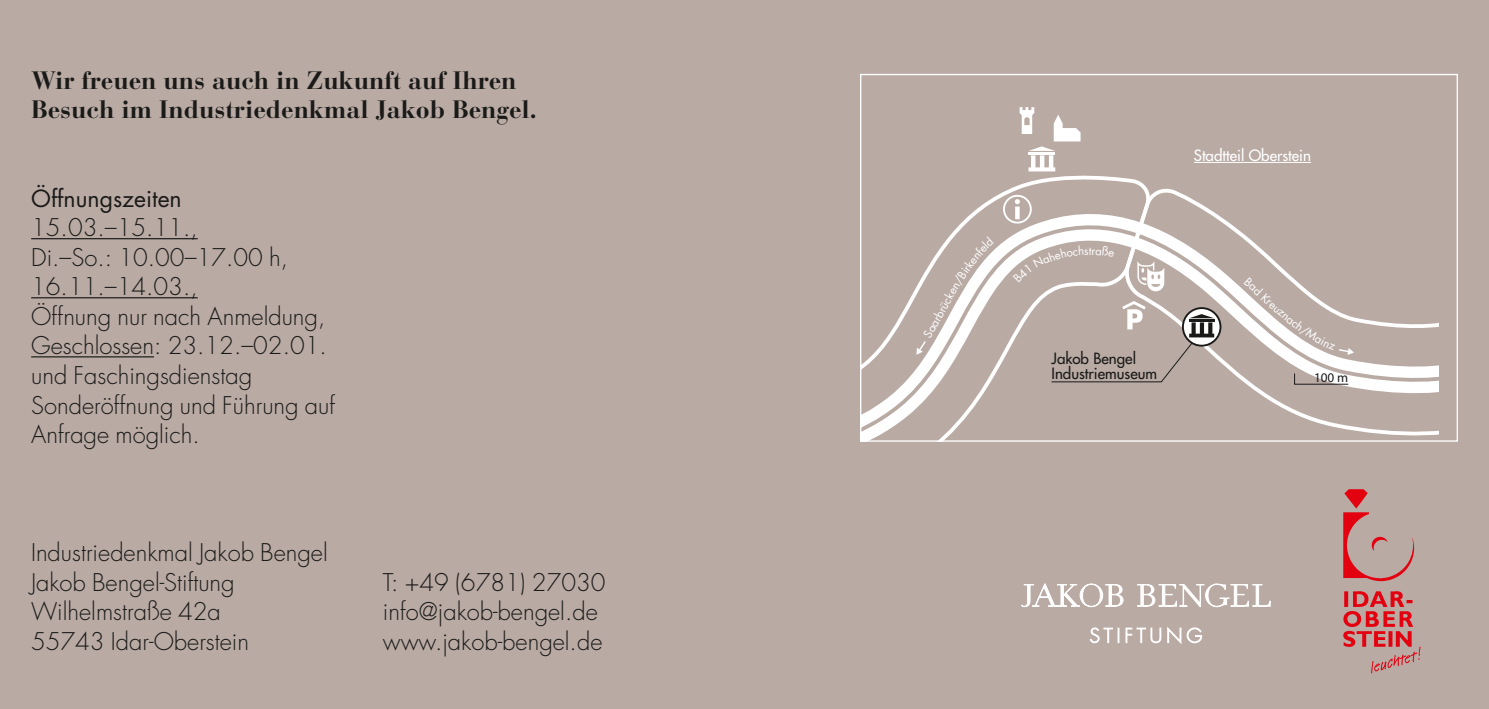
<style>
.page{position:relative;width:1489px;height:709px;background:#fff}
.page>*{position:absolute;margin:0;border:0;box-sizing:border-box;transform-origin:0 0}
.t1{font:700 25px/29.5px "Bauer Bodoni";color:#1a1a18}
.t2{font:300 23.75px/29.5px "Futura";color:#1a1a18}
.t3{font:23px "Futura";color:#1a1a18}
.t4{font:15.25px/15.2px "Futura";color:#1a1a18}
.t5{font:15.25px "Futura";color:#fff}
.t6{font:13.25px "Myriad Pro";color:#1a1a18}
.t7{font:11.25px "Futura";color:#fff}
</style>
<div class="page">
<div style="left:0;top:0;width:1488px;height:709px;background:#b9aaa4"></div>
<svg style="left:1004px;top:171px;width:143px;height:21px"></svg>
<svg style="left:862px;top:192px;width:575px;height:248px"></svg>
<svg style="left:1019px;top:107px;width:61px;height:64px"></svg>
<svg style="left:1015px;top:206px;width:4px;height:13px"></svg>
<svg style="left:1014px;top:199px;width:5px;height:5px"></svg>
<div style="left:1002px;top:195px;width:29px;height:28px;border:2px solid #fff;border-radius:50%"></div>
<svg style="left:1137px;top:261px;width:27px;height:30px"></svg>
<svg style="left:1182px;top:308px;width:38px;height:38px"></svg>
<div style="left:1181px;top:307px;width:40px;height:39px;border:2px solid #1a1a18;border-radius:50%"></div>
<svg style="left:1293px;top:372px;width:56px;height:13px"></svg>
<hr style="left:1193px;top:162px;width:117px;height:1px;background:#fff">
<svg style="left:1050px;top:299px;width:164px;height:84px"></svg>
<svg style="left:1343px;top:591px;width:77px;height:82px"></svg>
<svg style="left:1343px;top:489px;width:71px;height:92px"></svg>
<svg style="left:1089px;top:627px;width:30px;height:16px"></svg>
<svg style="left:1125px;top:627px;width:36px;height:16px"></svg>
<svg style="left:1167px;top:627px;width:35px;height:17px"></svg>
<svg style="left:1021px;top:583px;width:102px;height:24px"></svg>
<svg style="left:1137px;top:583px;width:133px;height:24px"></svg>
<hr style="left:31px;top:238px;width:167px;height:1px;background:#1a1a18">
<hr style="left:31px;top:297px;width:167px;height:1px;background:#1a1a18">
<hr style="left:31px;top:356px;width:123px;height:1px;background:#1a1a18">
<svg style="left:1243px;top:277px;width:110px;height:78px"></svg>
<svg style="left:1013px;top:245px;width:101px;height:38px"></svg>
<svg style="left:916px;top:329px;width:17px;height:26px"></svg>
<svg style="left:944px;top:236px;width:49px;height:63px"></svg>
<p class="t1" style="left:31px;top:65px;width:507px">Wir freuen uns auch in Zukunft auf Ihren<br>Besuch im Industriedenkmal Jakob Bengel.</p>
<p class="t3" style="left:31px;top:184px;width:152px">Öffnungszeiten</p>
<p class="t2" style="left:31px;top:214px;width:305px">15.03.–15.11.,<br>Di.–So.: 10.00–17.00 h,<br>16.11.–14.03.,<br>Öffnung nur nach Anmeldung,<br>Geschlossen: 23.12.–02.01. und Faschingsdienstag<br>Sonderöffnung und Führung auf<br>Anfrage möglich.</p>
<p class="t2" style="left:31px;top:538px;width:298px">Industriedenkmal Jakob Bengel<br>Jakob Bengel-Stiftung<br>Wilhelmstraße 42a<br>55743 Idar-Oberstein</p>
<p class="t2" style="left:383px;top:568px;width:224px">T: +49 (6781) 27030 info@jakob-bengel.de www.jakob-bengel.de</p>
<p class="t7" style="left:923px;top:328px;width:40px;rotate:-61deg">aarbrüc</p>
<p class="t5" style="left:1193px;top:146px;width:119px">Stadtteil Oberstein</p>
<p class="t4" style="left:1051px;top:350px;width:107px">Jakob Bengel<br>Industriemuseum</p>
<p class="t6" style="left:1313px;top:370px;width:36px">100 m</p>
</div>
